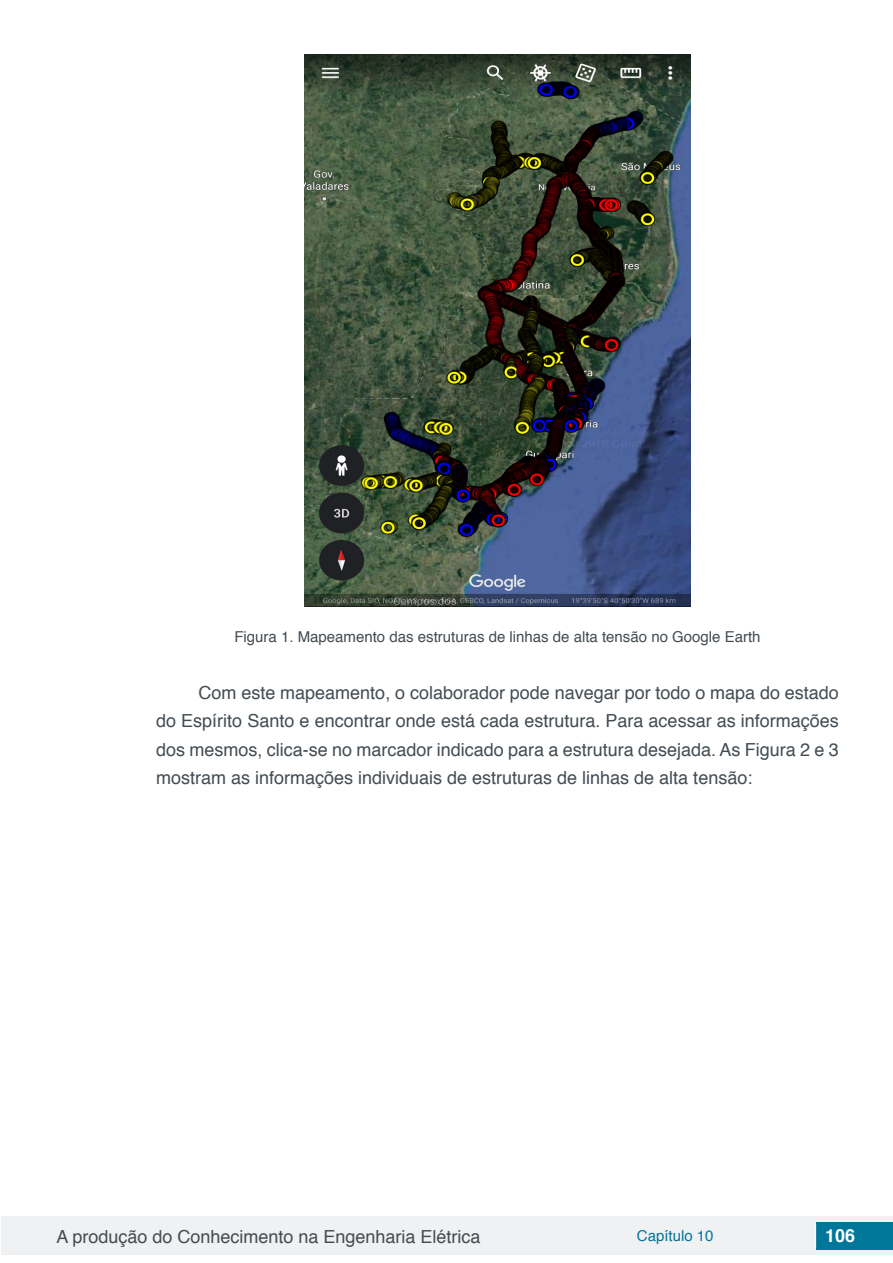
<style>
.page{position:relative;width:893px;height:1263px;background:#fff}
.page>*{position:absolute;margin:0;border:0;box-sizing:border-box;transform-origin:0 0}
.t1{font:18px/28.5px "Helvetica";color:#434c52;text-align:justify}
.t2{font:700 18px "Helvetica";color:#fff}
.t3{font:15px "Helvetica";color:#434c52}
.t4{font:15px "Helvetica";color:#007699}
</style>
<div class="page">
<div style="left:1px;top:1216px;width:891px;height:38px;background:#f0f1f2"></div>
<div style="left:816px;top:1222px;width:77px;height:27px;background:#007699"></div>
<svg style="left:815px;top:1224px;width:1px;height:24px"></svg>
<img style="left:305px;top:54px;width:385px;height:553px">
<p class="t3" style="left:234px;top:625px;width:528px">Figura 1. Mapeamento das estruturas de linhas de alta tensão no Google Earth</p>
<p class="t1" style="left:156px;top:679px;width:684px;text-indent:43px">Com este mapeamento, o colaborador pode navegar por todo o mapa do estado do Espírito Santo e encontrar onde está cada estrutura. Para acessar as informações dos mesmos, clica-se no marcador indicado para a estrutura desejada. As Figura 2 e 3 mostram as informações individuais de estruturas de linhas de alta tensão:</p>
<p class="t1" style="left:56px;top:1223px;width:426px">A produção do Conhecimento na Engenharia Elétrica</p>
<p class="t4" style="left:637px;top:1224px;width:78px">Capítulo 10</p>
<p class="t2" style="left:825px;top:1221px;width:32px">106</p>
</div>
